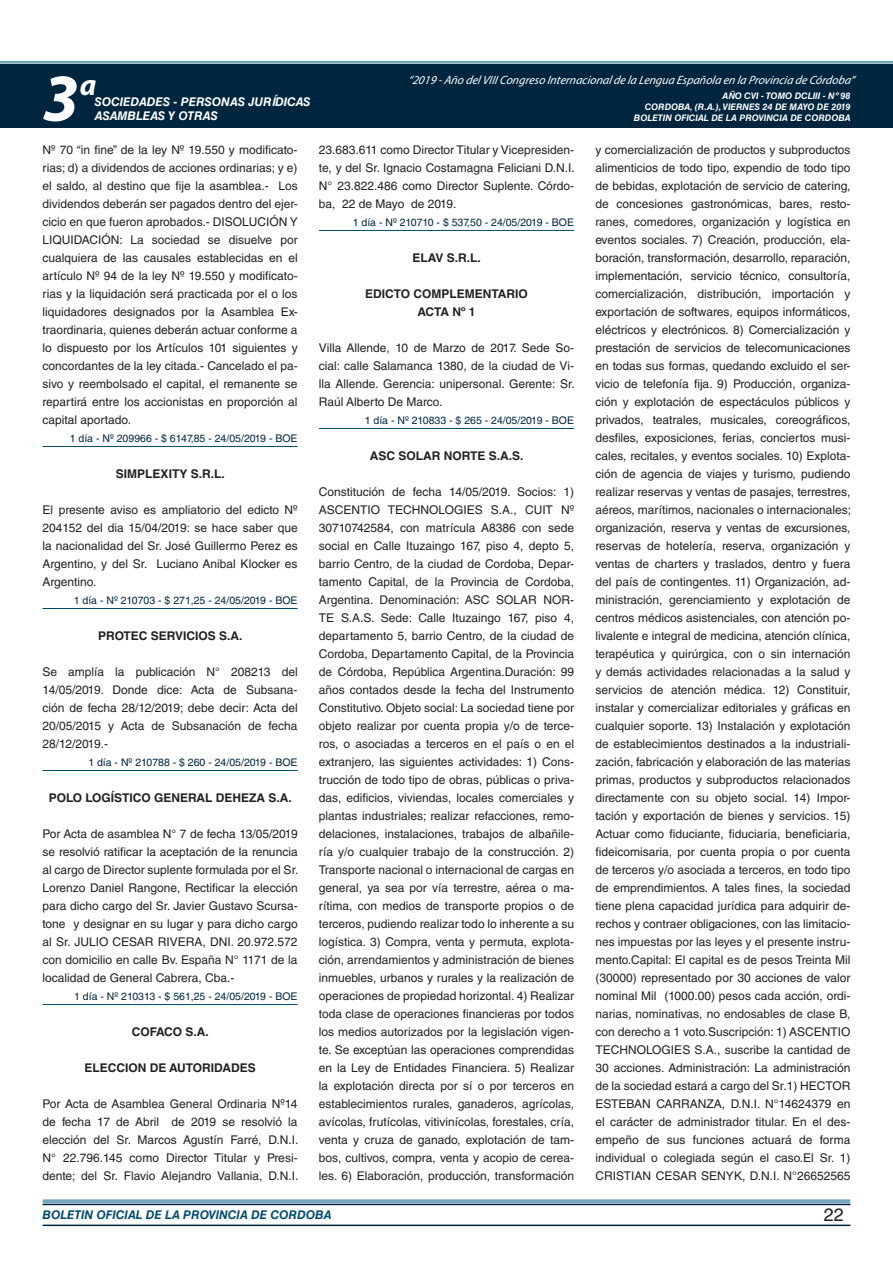
<style>
.page{position:relative;width:893px;height:1263px;background:#fff}
.page>*{position:absolute;margin:0;border:0;box-sizing:border-box;transform-origin:0 0}
.t1{font:italic 700 67.5px "Myriad Pro";color:#fff}
.t2{font:italic 700 30px "Myriad Pro";color:#fff}
.t3{font:18px "Helvetica LT Std";color:#231f20}
.t4{font:12px/18px "Helvetica LT Std";color:#231f20;text-align:justify}
.t5{font:700 12px/18px "Helvetica LT Std";color:#231f20;text-align:center}
.t6{font:italic 12px "Myriad Pro";color:#fff}
.t7{font:italic 700 12px "Helvetica LT Std";color:#fff}
.t8{font:italic 700 12px "Helvetica LT Std";color:#004b6c}
.t9{font:10.5px "Helvetica LT Std";color:#00263f}
.t10{font:italic 700 9px/10.8px "Helvetica LT Std";color:#fff;text-align:right}
</style>
<div class="page">
<div style="left:0;top:61px;width:893px;height:6px;background:#fff;opacity:.75"></div>
<div style="left:0;top:64px;width:893px;height:64px;background:#00263f"></div>
<hr style="left:43px;top:1224px;width:807px;height:2px;background:#00263f">
<div style="left:42px;top:1198px;width:809px;height:8px;background:#fff;opacity:.75"></div>
<hr style="left:43px;top:446px;width:255px;height:1px;background:#004b6c">
<hr style="left:43px;top:608px;width:255px;height:1px;background:#004b6c">
<hr style="left:43px;top:770px;width:255px;height:1px;background:#004b6c">
<hr style="left:43px;top:1004px;width:255px;height:1px;background:#004b6c">
<hr style="left:319px;top:230px;width:255px;height:1px;background:#004b6c">
<hr style="left:319px;top:428px;width:255px;height:1px;background:#004b6c">
<h2 class="t2" style="left:80px;top:66px;width:18px">a</h2>
<p class="t6" style="left:408px;top:72px;width:448px">“2019 -Año delVIIICongreso Internacionalde la Lengua Esp añola en la Provincia de Córdoba”</p>
<h1 class="t1" style="left:43px;top:54px;width:38px">3</h1>
<p class="t10" style="left:634px;top:91px;width:218px">AÑO CVI - TOMO DCLIII - Nº 98<br>CORDOBA, (R.A.), VIERNES 24 DE MAYO DE 2019<br>BOLETIN OFICIAL DE LA PROVINCIA DE CORDOBA</p>
<p class="t7" style="left:95px;top:94px;width:217px">SOCIEDADES - PERSONAS JURÍDICAS</p>
<p class="t7" style="left:95px;top:109px;width:125px">ASAMBLEAS Y OTRAS</p>
<p class="t4" style="left:43px;top:141px;width:257px">Nº 70 “in fine” de la ley Nº 19.550 y modificato&shy;rias; d) a dividendos de acciones ordinarias; y e) el saldo, al destino que fije la asamblea.- Los dividendos deberán ser pagados dentro del ejer&shy;cicio en que fueron aprobados.- DISOLUCIÓN Y LIQUIDACIÓN: La sociedad se disuelve por cualquiera de las causales establecidas en el artículo Nº 94 de la ley Nº 19.550 y modificato&shy;rias y la liquidación será practicada por el o los liquidadores designados por la Asamblea Ex&shy;traordinaria, quienes deberán actuar conforme a lo dispuesto por los Artículos 101 siguientes y concordantes de la ley citada.- Cancelado el pa&shy;sivo y reembolsado el capital, el remanente se repartirá entre los accionistas en proporción al capital aportado.</p>
<p class="t9" style="left:70px;top:432px;width:229px">1 día - Nº 209966 - $ 6147,85 - 24/05/2019 - BOE</p>
<p class="t5" style="left:116px;top:464px;width:16px">SIMPLEXITY</p>
<p class="t5" style="left:191px;top:464px;width:36px">S.R.L.</p>
<p class="t4" style="left:43px;top:501px;width:257px">El presente aviso es ampliatorio del edicto Nº 204152 del dia 15/04/2019: se hace saber que la nacionalidad del Sr. José Guillermo Perez es Argentino, y del Sr. Luciano Anibal Klocker es Argentino.</p>
<p class="t9" style="left:74px;top:594px;width:225px">1 día - Nº 210703 - $ 271,25 - 24/05/2019 - BOE</p>
<p class="t5" style="left:98px;top:626px;width:146px">PROTEC SERVICIOS S.A.</p>
<p class="t4" style="left:43px;top:663px;width:257px">Se amplía la publicación N° 208213 del 14/05/2019. Donde dice: Acta de Subsana&shy;ción de fecha 28/12/2019; debe decir: Acta del 20/05/2015 y Acta de Subsanación de fecha 28/12/2019.-</p>
<p class="t9" style="left:88px;top:756px;width:211px">1 día - Nº 210788 - $ 260 - 24/05/2019 - BOE</p>
<p class="t5" style="left:49px;top:788px;width:245px">POLO LOGÍSTICO GENERAL DEHEZA S.A.</p>
<p class="t4" style="left:43px;top:825px;width:257px">Por Acta de asamblea N° 7 de fecha 13/05/2019 se resolvió ratificar la aceptación de la renuncia al cargo de Director suplente formulada por el Sr.<br>Lorenzo Daniel Rangone, Rectificar la elección para dicho cargo del Sr. Javier Gustavo Scursa&shy;tone y designar en su lugar y para dicho cargo al Sr. JULIO CESAR RIVERA, DNI. 20.972.572 con domicilio en calle Bv. España N° 1171 de la localidad de General Cabrera, Cba.-</p>
<p class="t9" style="left:74px;top:990px;width:225px">1 día - Nº 210313 - $ 561,25 - 24/05/2019 - BOE</p>
<p class="t5" style="left:132px;top:1022px;width:79px">COFACO S.A.</p>
<p class="t5" style="left:84px;top:1058px;width:173px">ELECCION DE AUTORIDADES</p>
<p class="t4" style="left:43px;top:1095px;width:257px">Por Acta de Asamblea General Ordinaria Nº14 de fecha 17 de Abril de 2019 se resolvió la elección del Sr. Marcos Agustín Farré, D.N.I.<br>N° 22.796.145 como Director Titular y Presi&shy;dente; del Sr. Flavio Alejandro Vallania, D.N.I.</p>
<p class="t4" style="left:319px;top:141px;width:257px">23.683.611 como Director Titular y Vicepresiden&shy;te, y del Sr. Ignacio Costamagna Feliciani D.N.I.<br>N° 23.822.486 como Director Suplente. Córdo&shy;ba, 22 de Mayo de 2019.</p>
<p class="t9" style="left:353px;top:216px;width:223px">1 día - Nº 210710 - $ 537,50 - 24/05/2019 - BOE</p>
<p class="t5" style="left:413px;top:248px;width:70px">ELAV S.R.L.</p>
<p class="t5" style="left:365px;top:284px;width:164px">EDICTO COMPLEMENTARIO<br>ACTA Nº 1</p>
<p class="t4" style="left:319px;top:339px;width:257px">Villa Allende, 10 de Marzo de 2017. Sede So&shy;cial: calle Salamanca 1380, de la ciudad de Vi&shy;lla Allende. Gerencia: unipersonal. Gerente: Sr.<br>Raúl Alberto De Marco.</p>
<p class="t9" style="left:365px;top:414px;width:211px">1 día - Nº 210833 - $ 265 - 24/05/2019 - BOE</p>
<p class="t5" style="left:370px;top:446px;width:155px">ASC SOLAR NORTE S.A.S.</p>
<p class="t4" style="left:319px;top:483px;width:257px">Constitución de fecha 14/05/2019. Socios: 1)<br>ASCENTIO TECHNOLOGIES S.A., CUIT Nº 30710742584, con matrícula A8386 con sede social en Calle Ituzaingo 167, piso 4, depto 5, barrio Centro, de la ciudad de Cordoba, Depar&shy;tamento Capital, de la Provincia de Cordoba, Argentina. Denominación: ASC SOLAR NOR-TE S.A.S. Sede: Calle Ituzaingo 167, piso 4, departamento 5, barrio Centro, de la ciudad de Cordoba, Departamento Capital, de la Provincia de Córdoba, República Argentina.Duración: 99 años contados desde la fecha del Instrumento Constitutivo. Objeto social: La sociedad tiene por objeto realizar por cuenta propia y/o de terce&shy;ros, o asociadas a terceros en el país o en el extranjero, las siguientes actividades: 1) Cons&shy;trucción de todo tipo de obras, públicas o priva&shy;das, edificios, viviendas, locales comerciales y plantas industriales; realizar refacciones, remo&shy;delaciones, instalaciones, trabajos de albañile&shy;ría y/o cualquier trabajo de la construcción. 2)<br>Transporte nacional o internacional de cargas en general, ya sea por vía terrestre, aérea o ma&shy;rítima, con medios de transporte propios o de terceros, pudiendo realizar todo lo inherente a su logística. 3) Compra, venta y permuta, explota&shy;ción, arrendamientos y administración de bienes inmuebles, urbanos y rurales y la realización de operaciones de propiedad horizontal. 4) Realizar toda clase de operaciones financieras por todos los medios autorizados por la legislación vigen&shy;te. Se exceptúan las operaciones comprendidas en la Ley de Entidades Financiera. 5) Realizar la explotación directa por sí o por terceros en establecimientos rurales, ganaderos, agrícolas, avícolas, frutícolas, vitivinícolas, forestales, cría, venta y cruza de ganado, explotación de tam&shy;bos, cultivos, compra, venta y acopio de cerea&shy;les. 6) Elaboración, producción, transformación</p>
<p class="t4" style="left:595px;top:141px;width:257px">y comercialización de productos y subproductos alimenticios de todo tipo, expendio de todo tipo de bebidas, explotación de servicio de catering, de concesiones gastronómicas, bares, resto&shy;ranes, comedores, organización y logística en eventos sociales. 7) Creación, producción, ela&shy;boración, transformación, desarrollo, reparación, implementación, servicio técnico, consultoría, comercialización, distribución, importación y exportación de softwares, equipos informáticos, eléctricos y electrónicos. 8) Comercialización y prestación de servicios de telecomunicaciones en todas sus formas, quedando excluido el ser&shy;vicio de telefonía fija. 9) Producción, organiza&shy;ción y explotación de espectáculos públicos y privados, teatrales, musicales, coreográficos, desfiles, exposiciones, ferias, conciertos musi&shy;cales, recitales, y eventos sociales. 10) Explota&shy;ción de agencia de viajes y turismo, pudiendo realizar reservas y ventas de pasajes, terrestres, aéreos, marítimos, nacionales o internacionales; organización, reserva y ventas de excursiones, reservas de hotelería, reserva, organización y ventas de charters y traslados, dentro y fuera del país de contingentes. 11) Organización, ad&shy;ministración, gerenciamiento y explotación de centros médicos asistenciales, con atención po&shy;livalente e integral de medicina, atención clínica, terapéutica y quirúrgica, con o sin internación y demás actividades relacionadas a la salud y servicios de atención médica. 12) Constituir, instalar y comercializar editoriales y gráficas en cualquier soporte. 13) Instalación y explotación de establecimientos destinados a la industriali&shy;zación, fabricación y elaboración de las materias primas, productos y subproductos relacionados directamente con su objeto social. 14) Impor&shy;tación y exportación de bienes y servicios. 15)<br>Actuar como fiduciante, fiduciaria, beneficiaria, fideicomisaria, por cuenta propia o por cuenta de terceros y/o asociada a terceros, en todo tipo de emprendimientos. A tales fines, la sociedad tiene plena capacidad jurídica para adquirir de&shy;rechos y contraer obligaciones, con las limitacio&shy;nes impuestas por las leyes y el presente instru&shy;mento.Capital: El capital es de pesos Treinta Mil (30000) representado por 30 acciones de valor nominal Mil (1000.00) pesos cada acción, ordi&shy;narias, nominativas, no endosables de clase B, con derecho a 1 voto.Suscripción: 1) ASCENTIO TECHNOLOGIES S.A., suscribe la cantidad de 30 acciones. Administración: La administración de la sociedad estará a cargo del Sr.1) HECTOR ESTEBAN CARRANZA, D.N.I. N°14624379 en el carácter de administrador titular. En el des&shy;empeño de sus funciones actuará de forma individual o colegiada según el caso.El Sr. 1)<br>CRISTIAN CESAR SENYK, D.N.I. N°26652565</p>
<p class="t8" style="left:43px;top:1208px;width:290px">BOLETIN OFICIAL DE LA PROVINCIA DE CORDOBA</p>
<h3 class="t3" style="left:824px;top:1204px;width:22px">22</h3>
</div>
